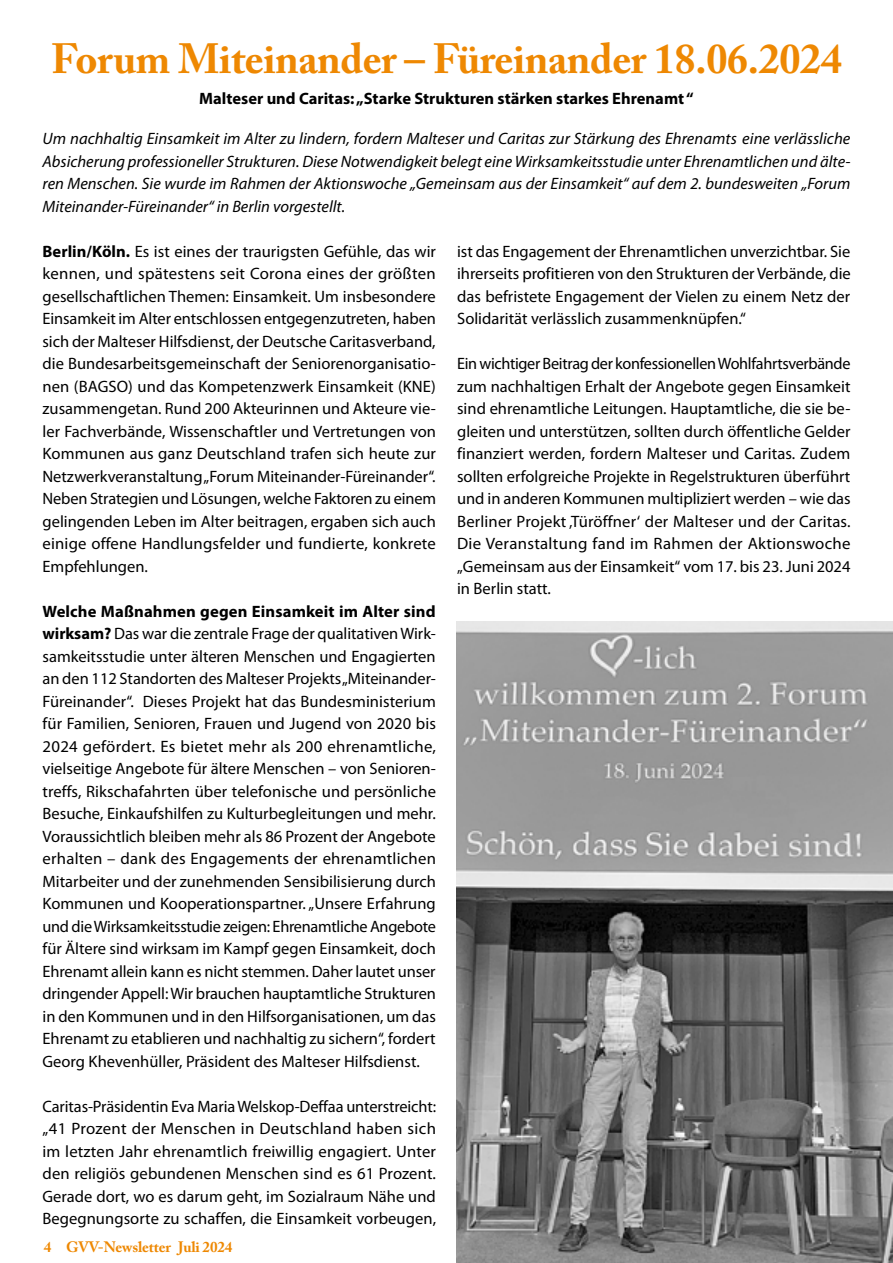
<style>
.page{position:relative;width:893px;height:1263px;background:#fff}
.page>*{position:absolute;margin:0;border:0;box-sizing:border-box;transform-origin:0 0}
.H1-UE_28pt_orange{font:700 42px "Adobe Caslon Pro";letter-spacing:-.01em;color:#ee8802}
.fliestext{font:16.5px/22.5px "Myriad Pro";color:#000;text-align:justify}
.fliestext_2-spaltig{font:16.5px/22.5px "Myriad Pro";letter-spacing:.01em;color:#000;text-align:justify}
.fliestext-2{font:italic 16.5px/22.5px "Myriad Pro";color:#000;text-align:justify}
.fliestext_groß_mittig_schwarz{font:700 16.5px "Myriad Pro";color:#000}
.t1{font:700 15px "Adobe Caslon Pro";letter-spacing:-.01em;color:#ee8802}
.s1{font-weight:700}
</style>
<div class="page">
<img style="left:457px;top:621px;width:436px;height:642px">
<h1 class="H1-UE_28pt_orange" style="left:51px;top:34px;width:792px">Forum Miteinander – Füreinander 18.06.2024</h1>
<p class="fliestext_groß_mittig_schwarz" style="left:199px;top:88px;width:496px">Malteser und Caritas: „Starke Strukturen stärken starkes Ehrenamt “</p>
<p class="fliestext-2" style="left:43px;top:127px;width:809px">Um nachhaltig Einsamkeit im Alter zu lindern, fordern Malteser und Caritas zur Stärkung des Ehrenamts eine verlässliche Absicherung professioneller Strukturen. Diese Notwendigkeit belegt eine Wirksamkeitsstudie unter Ehrenamtlichen und älte&shy;ren Menschen. Sie wurde im Rahmen der Aktionswoche „Gemeinsam aus der Einsamkeit“ auf dem 2. bundesweiten „Forum Miteinander-Füreinander“ in Berlin vorgestellt.</p>
<p class="fliestext_2-spaltig" style="left:43px;top:239px;width:395px"><span class="s1">Berlin/Köln.</span> Es ist eines der traurigsten Gefühle, das wir kennen, und spätestens seit Corona eines der größten gesellschaftlichen Themen: Einsamkeit. Um insbesondere Einsamkeit im Alter entschlossen entgegenzutreten, haben sich der Malteser Hilfsdienst, der Deutsche Caritasverband, die Bundesarbeitsgemeinschaft der Seniorenorganisatio&shy;nen (BAGSO) und das Kompetenzwerk Einsamkeit (KNE) zusammengetan. Rund 200 Akteurinnen und Akteure vie&shy;ler Fachverbände, Wissenschaftler und Vertretungen von Kommunen aus ganz Deutschland trafen sich heute zur Netzwerkveranstaltung „Forum Miteinander-Füreinander“.<br>Neben Strategien und Lösungen, welche Faktoren zu einem gelingenden Leben im Alter beitragen, ergaben sich auch einige offene Handlungsfelder und fundierte, konkrete Empfehlungen.</p>
<p class="fliestext" style="left:43px;top:599px;width:395px"><span class="s1">Welche Maßnahmen gegen Einsamkeit im Alter sind wirksam?</span> Das war die zentrale Frage der qualitativen Wirk&shy;samkeitsstudie unter älteren Menschen und Engagierten an den 112 Standorten des Malteser Projekts „Miteinander-Füreinander“. Dieses Projekt hat das Bundesministerium für Familien, Senioren, Frauen und Jugend von 2020 bis 2024 gefördert. Es bietet mehr als 200 ehrenamtliche, vielseitige Angebote für ältere Menschen – von Senioren&shy;treffs, Rikschafahrten über telefonische und persönliche Besuche, Einkaufshilfen zu Kulturbegleitungen und mehr.<br>Voraussichtlich bleiben mehr als 86 Prozent der Angebote erhalten – dank des Engagements der ehrenamtlichen Mitarbeiter und der zunehmenden Sensibilisierung durch Kommunen und Kooperationspartner. „Unsere Erfahrung und die Wirksamkeitsstudie zeigen: Ehrenamtliche Angebote für Ältere sind wirksam im Kampf gegen Einsamkeit, doch Ehrenamt allein kann es nicht stemmen. Daher lautet unser dringender Appell: Wir brauchen hauptamtliche Strukturen in den Kommunen und in den Hilfsorganisationen, um das Ehrenamt zu etablieren und nachhaltig zu sichern“, fordert Georg Khevenhüller, Präsident des Malteser Hilfsdienst.</p>
<p class="fliestext" style="left:43px;top:1094px;width:395px">Caritas-Präsidentin Eva Maria Welskop-Deffaa unterstreicht: „41 Prozent der Menschen in Deutschland haben sich im letzten Jahr ehrenamtlich freiwillig engagiert. Unter den religiös gebundenen Menschen sind es 61 Prozent.<br>Gerade dort, wo es darum geht, im Sozialraum Nähe und Begegnungsorte zu schaffen, die Einsamkeit vorbeugen,</p>
<p class="fliestext" style="left:457px;top:239px;width:395px">ist das Engagement der Ehrenamtlichen unverzichtbar. Sie ihrerseits profitieren von den Strukturen der Verbände, die das befristete Engagement der Vielen zu einem Netz der Solidarität verlässlich zusammenknüpfen.“</p>
<p class="fliestext" style="left:457px;top:352px;width:395px">Ein wichtiger Beitrag der konfessionellen Wohlfahrtsverbände zum nachhaltigen Erhalt der Angebote gegen Einsamkeit sind ehrenamtliche Leitungen. Hauptamtliche, die sie be&shy;gleiten und unterstützen, sollten durch öffentliche Gelder finanziert werden, fordern Malteser und Caritas. Zudem sollten erfolgreiche Projekte in Regelstrukturen überführt und in anderen Kommunen multipliziert werden – wie das Berliner Projekt ‚Türöffner‘ der Malteser und der Caritas.<br>Die Veranstaltung fand im Rahmen der Aktionswoche „Gemeinsam aus der Einsamkeit“ vom 17. bis 23. Juni 2024 in Berlin statt.</p>
<p class="t1" style="left:44px;top:1238px;width:190px">4 GVV-Newsletter Juli 2024</p>
</div>
